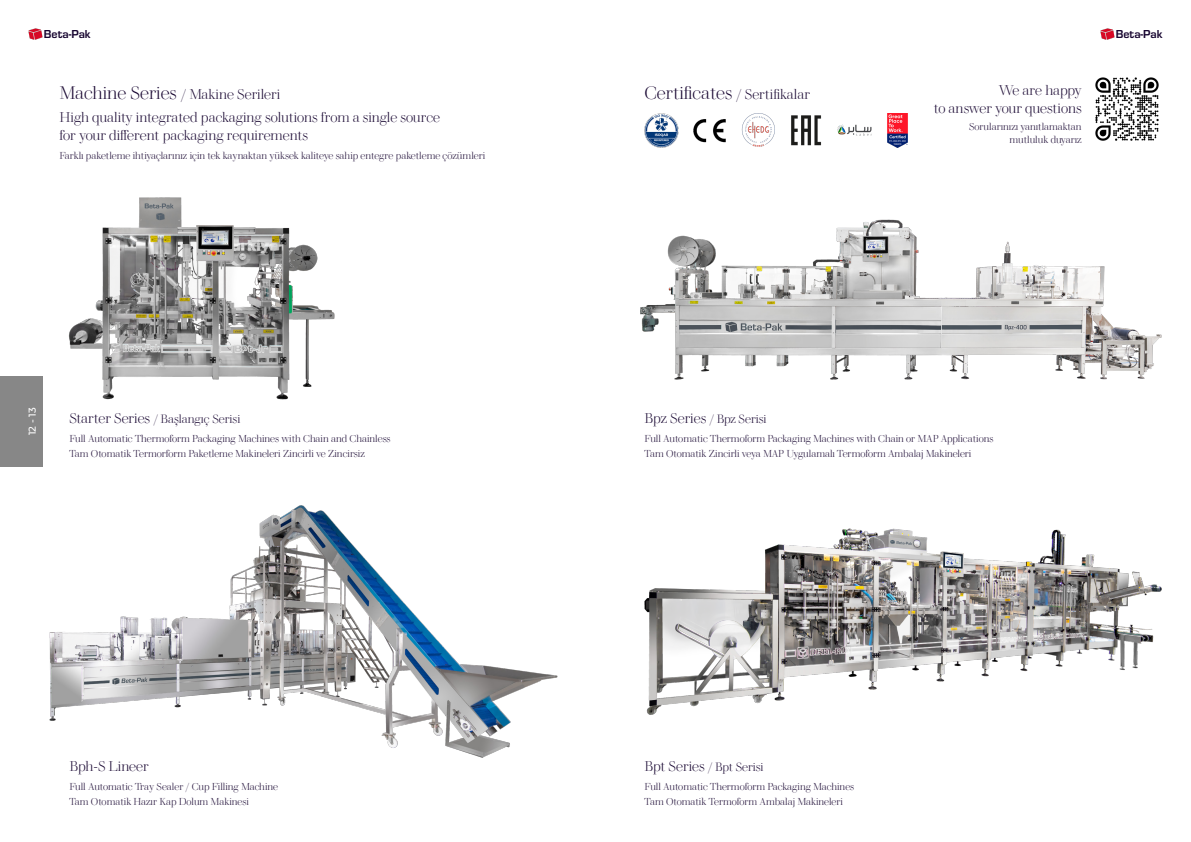
<style>
.page{position:relative;width:1191px;height:842px;background:#fff}
.page>*{position:absolute;margin:0;border:0;box-sizing:border-box;transform-origin:0 0}
.t1{font:300 14px/18px "Walbaum 60 pt";letter-spacing:-.005em;color:#170530}
.t2{font:300 12px "Walbaum 60 pt";color:#170530}
.t3{font:700 12px "Eurostile";color:#170530}
.t4{font:300 10px/13px "Walbaum 60 pt";letter-spacing:-.005em;color:#170530;text-align:right}
.t5{font:500 10px "Montserrat";color:#fff}
.s1{font-size:18px}
.s2{font-size:14px}
</style>
<div class="page">
<img style="left:28px;top:28px;width:14px;height:12px">
<img style="left:1100px;top:28px;width:14px;height:12px">
<div style="left:0;top:376px;width:43px;height:91px;background:#878787"></div>
<img style="left:644px;top:113px;width:34px;height:34px">
<img style="left:693px;top:119px;width:33px;height:23px">
<img style="left:741px;top:113px;width:34px;height:34px">
<img style="left:791px;top:115px;width:31px;height:31px">
<img style="left:837px;top:125px;width:34px;height:11px">
<img style="left:887px;top:113px;width:21px;height:34px">
<img style="left:1095px;top:77px;width:64px;height:64px">
<img style="left:640px;top:219px;width:522px;height:161px">
<img style="left:49px;top:505px;width:508px;height:253px">
<img style="left:644px;top:528px;width:518px;height:187px">
<img style="left:68px;top:197px;width:267px;height:203px">
<p class="t3" style="left:44px;top:25px;width:48px">Beta-Pak</p>
<p class="t3" style="left:1115px;top:25px;width:48px">Beta-Pak</p>
<h1 class="t1" style="left:60px;top:84px;width:222px"><span class="s1">Machine Series</span> / Makine Serileri</h1>
<h1 class="t1" style="left:644px;top:84px;width:167px"><span class="s1">Certificates</span> / Sertifikalar</h1>
<h1 class="t1" style="left:60px;top:107px;width:382px">High quality integrated packaging solutions from a single source for your different packaging requirements</h1>
<p class="t4" style="left:60px;top:148px;width:427px">Farklı paketleme ihtiyaçlarınız için tek kaynaktan yüksek kaliteye sahip entegre paketleme çözümleri</p>
<h1 class="t1" style="left:933px;top:80px;width:149px;text-align:right">We are happy<br>to answer your questions</h1>
<p class="t4" style="left:969px;top:120px;width:114px">Sorularınızı yanıtlamaktan mutluluk duyarız</p>
<p class="t5" style="left:25px;top:435px;width:30px;rotate:-90deg">12 - 13</p>
<p class="t2" style="left:69px;top:409px;width:172px"><span class="s2">Starter Series</span> / Başlangıç Serisi</p>
<p class="t4" style="left:69px;top:431px;width:323px">Full Automatic Thermoform Packaging Machines with Chain and Chainless</p>
<p class="t4" style="left:69px;top:446px;width:297px">Tam Otomatik Termorform Paketleme Makineleri Zincirli ve Zincirsiz</p>
<p class="t2" style="left:644px;top:409px;width:123px"><span class="s2">Bpz Series</span> / Bpz Serisi</p>
<p class="t4" style="left:644px;top:431px;width:350px">Full Automatic Thermoform Packaging Machines with Chain or MAP Applications</p>
<p class="t4" style="left:644px;top:446px;width:328px">Tam Otomatik Zincirli veya MAP Uygulamalı Termoform Ambalaj Makineleri</p>
<h1 class="t1" style="left:69px;top:756px;width:81px">Bph-S Lineer</h1>
<p class="t2" style="left:644px;top:757px;width:120px"><span class="s2">Bpt Series</span> / Bpt Serisi</p>
<p class="t4" style="left:69px;top:779px;width:210px">Full Automatic Tray Sealer / Cup Filling Machine</p>
<p class="t4" style="left:644px;top:779px;width:211px">Full Automatic Thermoform Packaging Machines</p>
<p class="t4" style="left:69px;top:794px;width:181px">Tam Otomatik Hazır Kap Dolum Makinesi</p>
<p class="t4" style="left:644px;top:794px;width:200px">Tam Otomatik Termoform Ambalaj Makineleri</p>
</div>
